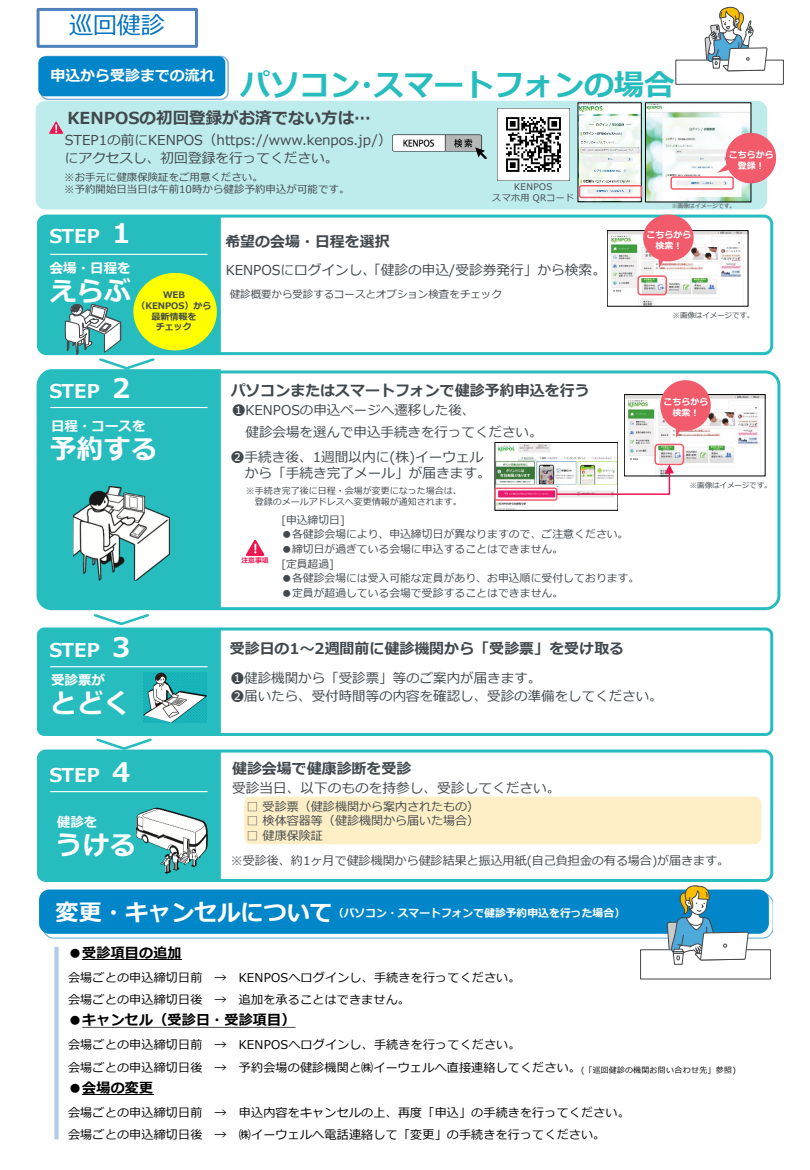
<style>
.page{position:relative;width:810px;height:1170px;background:#fff}
.page>*{position:absolute;margin:0;border:0;box-sizing:border-box;transform-origin:0 0}
.t1{font:700 30px "Meiryo";color:#27bdbe}
.t2{font:700 27px "Meiryo";color:#fff}
.t3{font:24px "Meiryo";color:#0070c0}
.t4{font:700 19.05px "Meiryo";color:#fff}
.t5{font:700 16.5px "Meiryo";color:#42494e}
.t6{font:700 15px "Meiryo";color:#42494e}
.t7{font:700 15px "Meiryo";color:#fff}
.t8{font:700 14.1px "Meiryo";letter-spacing:.015em;color:#000}
.t9{font:13.65px "Meiryo";color:#42494e}
.t10{font:13.5px "Meiryo";color:#42494e}
.t11{font:700 13.5px "Meiryo";color:#fff}
.t12{font:12px "Meiryo";letter-spacing:.015em;color:#000}
.t13{font:12px "Meiryo";color:#42494e}
.t14{font:10.8px "Meiryo";color:#42494e}
.t15{font:700 10.8px "Meiryo";color:#fff}
.t16{font:10.5px "Meiryo";color:#42494e}
.t17{font:9px "Meiryo";color:#42494e}
.t18{font:700 9px/10.8px "Meiryo";color:#fff;text-align:center}
.t19{font:700 9px "Meiryo";color:#42494e}
.t20{font:9px "Meiryo";letter-spacing:.04em;color:#42494e}
.t21{font:7.5px "Meiryo";letter-spacing:-.025em;color:#42494e}
.t22{font:700 6.9px "Meiryo";color:#ed1651}
.t23{font:6px "Meiryo";letter-spacing:-.03em;color:#42494e}
.s1{font-size:27px}
.s2{font-size:23.25px}
</style>
<div class="page">
<div style="left:494px;top:488px;width:63px;height:13px;border:2px solid #f15b6c;border-radius:2px"></div>
<div style="left:36px;top:101px;width:731px;height:109px;background:#beebeb;border-radius:10px"></div>
<div style="left:244px;top:797px;width:517px;height:47px;background:#ffefc6"></div>
<div style="left:37px;top:628px;width:736px;height:108px;border:3px solid #27bdbe;border-radius:6px"></div>
<div style="left:43px;top:893px;width:730px;height:46px;border:1px solid #66b6df;border-radius:11px"></div>
<div style="left:39px;top:890px;width:730px;height:44px;background:#0086c9;border-radius:10px"></div>
<div style="left:54px;top:947px;width:5px;height:192px;background:#b2cbea"></div>
<svg style="left:640px;top:885px;width:131px;height:95px"></svg>
<svg style="left:676px;top:6px;width:108px;height:79px"></svg>
<hr style="left:82px;top:959px;width:100px;height:1px;background:#000">
<svg style="left:82px;top:1027px;width:214px;height:1px"></svg>
<hr style="left:82px;top:1094px;width:71px;height:1px;background:#000">
<div style="left:39px;top:370px;width:182px;height:238px;background:#27bdbe"></div>
<div style="left:37px;top:370px;width:743px;height:240px;border:3px solid #27bdbe;border-radius:13px"></div>
<hr style="left:50px;top:407px;width:158px;height:1px;background:#fff">
<div style="left:37px;top:750px;width:736px;height:132px;border:3px solid #27bdbe;border-radius:7px"></div>
<div style="left:37px;top:215px;width:736px;height:140px;border:3px solid #27bdbe;border-radius:8px"></div>
<svg style="left:38px;top:216px;width:183px;height:154px;background:#6bcea1"></svg>
<div style="left:40px;top:56px;width:189px;height:44px;border:2px solid #81b0dd;border-radius:7px"></div>
<div style="left:38px;top:56px;width:187px;height:40px;background:#0285c9;border-radius:7px"></div>
<svg style="left:49px;top:122px;width:14px;height:12px"></svg>
<img style="left:392px;top:134px;width:94px;height:25px">
<img style="left:497px;top:108px;width:73px;height:73px">
<svg style="left:495px;top:380px;width:270px;height:130px"></svg>
<svg style="left:607px;top:215px;width:141px;height:91px"></svg>
<svg style="left:246px;top:540px;width:18px;height:16px"></svg>
<svg style="left:38px;top:614px;width:183px;height:266px;background:#44c4c5"></svg>
<img style="left:647px;top:105px;width:102px;height:95px">
<img style="left:580px;top:105px;width:60px;height:95px">
<div style="left:578px;top:103px;width:64px;height:99px;border:1px solid #000"></div>
<div style="left:670px;top:176px;width:64px;height:14px;border:2px solid #f15b6c;border-radius:2px"></div>
<div style="left:579px;top:185px;width:63px;height:13px;border:2px solid #f15b6c;border-radius:2px"></div>
<svg style="left:717px;top:133px;width:59px;height:50px;background:#f28a96"></svg>
<div style="left:37px;top:8px;width:161px;height:40px;border:3px solid #4f81bd"></div>
<img style="left:73px;top:486px;width:97px;height:95px">
<img style="left:137px;top:806px;width:72px;height:70px">
<p class="t3" style="left:69px;top:8px;width:97px">巡回健診</p>
<p class="t7" style="left:50px;top:65px;width:166px">申込から受診までの流れ</p>
<p class="t1" style="left:240px;top:64px;width:436px">パソコン・スマートフォンの場合</p>
<p class="t5" style="left:67px;top:107px;width:305px">KENPOSの初回登録がお済でない方は…</p>
<p class="t9" style="left:65px;top:130px;width:328px">STEP1の前にKENPOS（https://www.kenpos.jp/）</p>
<p class="t9" style="left:65px;top:148px;width:275px">にアクセスし、初回登録を行ってください。</p>
<p class="t18" style="left:729px;top:150px;width:46px">こちらから登録！</p>
<p class="t23" style="left:672px;top:201px;width:65px">※画像はイメージです。</p>
<p class="t16" style="left:64px;top:170px;width:200px">※お手元に健康保険証をご用意ください。</p>
<p class="t16" style="left:64px;top:182px;width:287px">※予約開始日当日は午前10時から健診予約申込が可能です。</p>
<p class="t17" style="left:514px;top:181px;width:39px">KENPOS</p>
<p class="t20" style="left:492px;top:191px;width:83px">スマホ用 QRコード</p>
<p class="t4" style="left:50px;top:223px;width:82px">STEP <span class="s1">1</span></p>
<p class="t6" style="left:225px;top:231px;width:166px">希望の会場・日程を選択</p>
<p class="t11" style="left:50px;top:259px;width:82px">会場・日程を</p>
<p class="t2" style="left:50px;top:272px;width:82px">えらぶ</p>
<p class="t19" style="left:163px;top:288px;width:24px">WEB</p>
<p class="t19" style="left:136px;top:299px;width:77px">（KENPOS）から</p>
<p class="t19" style="left:151px;top:310px;width:46px">最新情報を</p>
<p class="t19" style="left:156px;top:321px;width:37px">チェック</p>
<p class="t9" style="left:226px;top:261px;width:382px">KENPOSにログインし、「健診の申込/受診券発行」から検索。</p>
<p class="t16" style="left:230px;top:287px;width:274px">健診概要から受診するコースとオプション検査をチェック</p>
<p class="t18" style="left:647px;top:230px;width:46px">こちらから検索！</p>
<p class="t21" style="left:673px;top:310px;width:83px">※画像はイメージです。</p>
<p class="t4" style="left:50px;top:377px;width:82px">STEP <span class="s1">2</span></p>
<p class="t11" style="left:51px;top:416px;width:96px">日程・コースを</p>
<p class="t2" style="left:50px;top:430px;width:110px">予約する</p>
<p class="t4" style="left:50px;top:637px;width:82px">STEP <span class="s1">3</span></p>
<p class="t6" style="left:231px;top:380px;width:361px">パソコンまたはスマートフォンで健診予約申込を行う</p>
<p class="t10" style="left:232px;top:400px;width:245px">❶KENPOSの申込ページへ遷移した後、</p>
<p class="t10" style="left:246px;top:422px;width:298px">健診会場を選んで申込手続きを行ってください。</p>
<p class="t9" style="left:231px;top:447px;width:254px">❷手続き後、1週間以内に(株)イーウェル</p>
<p class="t9" style="left:245px;top:464px;width:248px">から「手続き完了メール」が届きます。</p>
<p class="t17" style="left:246px;top:484px;width:218px">※手続き完了後に日程・会場が変更になった場合は、</p>
<p class="t17" style="left:255px;top:495px;width:209px">登録のメールアドレスへ変更情報が通知されます。</p>
<p class="t22" style="left:241px;top:556px;width:29px">注意事項</p>
<p class="t14" style="left:281px;top:512px;width:65px">[申込締切日]</p>
<p class="t14" style="left:281px;top:527px;width:349px">●各健診会場により、申込締切日が異なりますので、ご注意ください。</p>
<p class="t14" style="left:281px;top:542px;width:283px">●締切日が過ぎている会場に申込することはできません。</p>
<p class="t14" style="left:281px;top:556px;width:54px">[定員超過]</p>
<p class="t14" style="left:281px;top:571px;width:360px">●各健診会場には受入可能な定員があり、お申込順に受付しております。</p>
<p class="t14" style="left:281px;top:585px;width:283px">●定員が超過している会場で受診することはできません。</p>
<p class="t6" style="left:230px;top:638px;width:396px">受診日の1～2週間前に健診機関から「受診票」を受け取る</p>
<p class="t18" style="left:664px;top:397px;width:46px">こちらから検索！</p>
<p class="t21" style="left:690px;top:480px;width:83px">※画像はイメージです。</p>
<p class="t11" style="left:51px;top:671px;width:55px">受診票が</p>
<p class="t2" style="left:50px;top:684px;width:82px">とどく</p>
<p class="t4" style="left:50px;top:761px;width:82px">STEP <span class="s1">4</span></p>
<p class="t11" style="left:57px;top:813px;width:42px">健診を</p>
<p class="t2" style="left:56px;top:826px;width:82px">うける</p>
<p class="t10" style="left:231px;top:668px;width:312px">❶健診機関から「受診票」等のご案内が届きます。</p>
<p class="t10" style="left:231px;top:687px;width:433px">❷届いたら、受付時間等の内容を確認し、受診の準備をしてください。</p>
<p class="t6" style="left:232px;top:757px;width:181px">健診会場で健康診断を受診</p>
<p class="t9" style="left:232px;top:778px;width:330px">受診当日、以下のものを持参し、受診してください。</p>
<p class="t13" style="left:246px;top:798px;width:234px">□ 受診票（健診機関から案内されたもの）</p>
<p class="t13" style="left:246px;top:813px;width:234px">□ 検体容器等（健診機関から届いた場合）</p>
<p class="t13" style="left:246px;top:827px;width:78px">□ 健康保険証</p>
<p class="t13" style="left:231px;top:852px;width:500px">※受診後、約1ヶ月で健診機関から健診結果と振込用紙(自己負担金の有る場合)が届きます。</p>
<p class="t15" style="left:56px;top:906px;width:571px"><span class="s2">変更・キャンセルについて</span>（パソコン・スマートフォンで健診予約申込を行った場合）</p>
<p class="t8" style="left:68px;top:943px;width:115px">●受診項目の追加</p>
<p class="t12" style="left:68px;top:969px;width:454px">会場ごとの申込締切日前 → KENPOSへログインし、手続きを行ってください。</p>
<p class="t12" style="left:68px;top:991px;width:344px">会場ごとの申込締切日後 → 追加を承ることはできません。</p>
<p class="t8" style="left:68px;top:1010px;width:229px">●キャンセル（受診日・受診項目）</p>
<p class="t12" style="left:68px;top:1036px;width:454px">会場ごとの申込締切日前 → KENPOSへログインし、手続きを行ってください。</p>
<p class="t12" style="left:68px;top:1059px;width:669px">会場ごとの申込締切日後 → 予約会場の健診機関と㈱イーウェルへ直接連絡してください。<sub>(「巡回健診の機関お問い合わせ先」参照)</sub></p>
<p class="t8" style="left:68px;top:1078px;width:87px">●会場の変更</p>
<p class="t12" style="left:68px;top:1104px;width:563px">会場ごとの申込締切日前 → 申込内容をキャンセルの上、再度「申込」の手続きを行ってください。</p>
<p class="t12" style="left:68px;top:1126px;width:539px">会場ごとの申込締切日後 → ㈱イーウェルへ電話連絡して「変更」の手続きを行ってください。</p>
</div>
